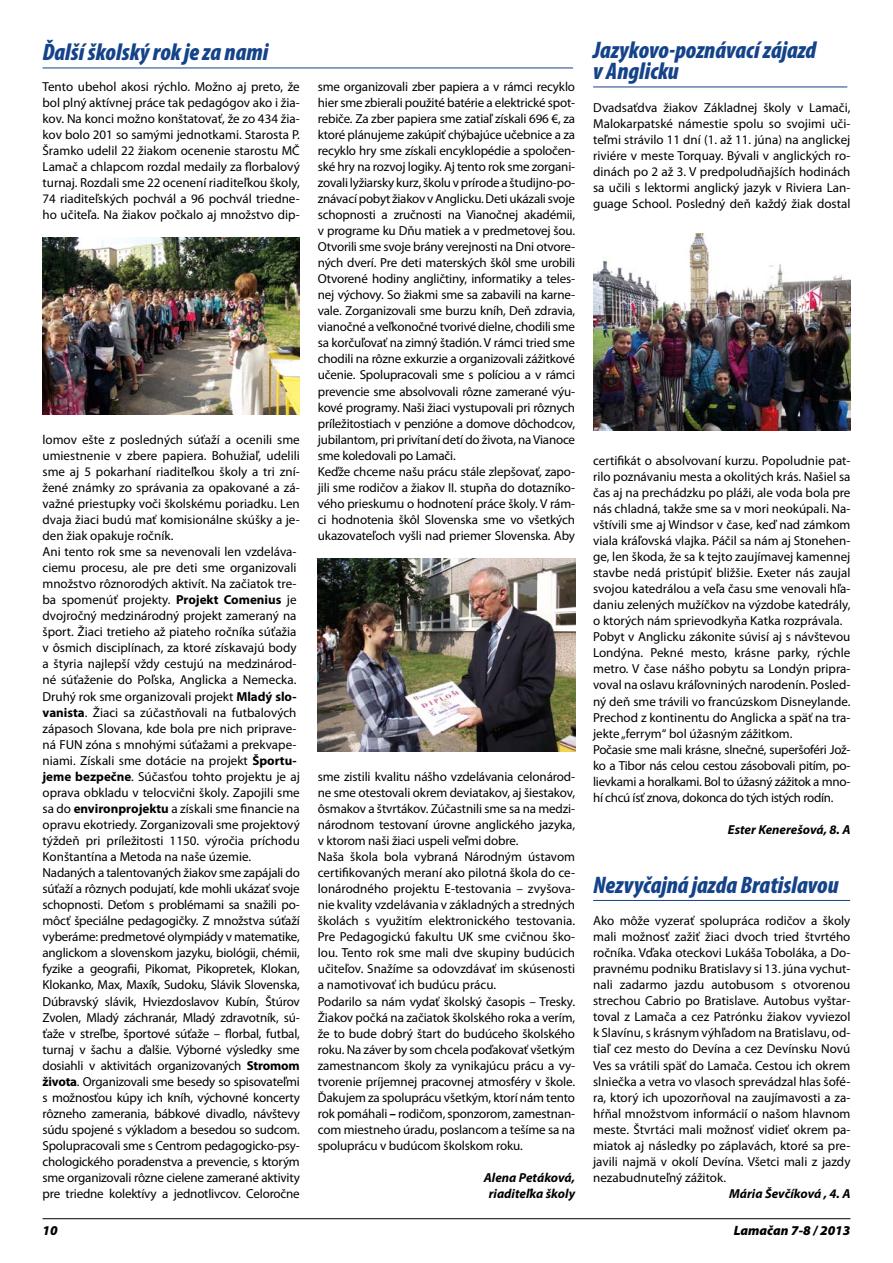
<style>
.page{position:relative;width:893px;height:1263px;background:#fff}
.page>*{position:absolute;margin:0;border:0;box-sizing:border-box;transform-origin:0 0}
.t1{font:italic 900 condensed 24px/21px "Myriad Pro";color:#14438a}
.t2{font:italic 900 13.5px "Myriad Pro";color:#000}
.t3{font:13.05px/16px "Myriad Pro";letter-spacing:-.01em;color:#000}
.t4{font:italic 700 13.05px/16px "Myriad Pro";color:#000;text-align:center}
.s1{font-weight:700}
</style>
<div class="page">
<hr style="left:43px;top:1218px;width:807px;height:1px;background:#000">
<img style="left:43px;top:238px;width:257px;height:176px">
<hr style="left:43px;top:68px;width:530px;height:1px;background:#14438a">
<img style="left:318px;top:558px;width:257px;height:193px">
<hr style="left:593px;top:87px;width:254px;height:1px;background:#14438a">
<img style="left:593px;top:233px;width:257px;height:198px">
<hr style="left:593px;top:900px;width:257px;height:1px;background:#14438a">
<h1 class="t1" style="left:43px;top:43px;width:227px">Ďalší školský rok je za nami</h1>
<h1 class="t1" style="left:593px;top:41px;width:225px">Jazykovo-poznávací zájazd v Anglicku</h1>
<p class="t3" style="left:593px;top:99px;width:259px;text-align:justify">Dvadsaťdva žiakov Základnej školy v Lamači, Malokarpatské námestie spolu so svojimi uči&shy;teľmi strávilo 11 dní (1. až 11. júna) na anglickej riviére v meste Torquay. Bývali v anglických ro&shy;dinách po 2 až 3. V predpoludňajších hodinách sa učili s lektormi anglický jazyk v Riviera Lan&shy;guage School. Posledný deň každý žiak dostal</p>
<p class="t3" style="left:43px;top:78px;width:259px;text-align:justify">Tento ubehol akosi rýchlo. Možno aj preto, že bol plný aktívnej práce tak pedagógov ako i žia&shy;kov. Na konci možno konštatovať, že zo 434 žia&shy;kov bolo 201 so samými jednotkami. Starosta P.<br>Šramko udelil 22 žiakom ocenenie starostu MČ Lamač a chlapcom rozdal medaily za florbalový turnaj. Rozdali sme 22 ocenení riaditeľkou školy, 74 riaditeľských pochvál a 96 pochvál triedne&shy;ho učiteľa. Na žiakov počkalo aj množstvo dip-</p>
<p class="t3" style="left:318px;top:78px;width:259px">sme organizovali zber papiera a v rámci recyklo hier sme zbierali použité batérie a elektrické spot&shy;rebiče. Za zber papiera sme zatiaľ získali 696 €, za ktoré plánujeme zakúpiť chýbajúce učebnice a za recyklo hry sme získali encyklopédie a spoločen&shy;ské hry na rozvoj logiky. Aj tento rok sme zorgani&shy;zovali lyžiarsky kurz, školu v prírode a študijno-po&shy;znávací pobyt žiakov v Anglicku. Deti ukázali svoje schopnosti a zručnosti na Vianočnej akadémii, v programe ku Dňu matiek a v predmetovej šou.<br>Otvorili sme svoje brány verejnosti na Dni otvore&shy;ných dverí. Pre deti materských škôl sme urobili Otvorené hodiny angličtiny, informatiky a teles&shy;nej výchovy. So žiakmi sme sa zabavili na karne&shy;vale. Zorganizovali sme burzu kníh, Deň zdravia, vianočné a veľkonočné tvorivé dielne, chodili sme sa korčuľovať na zimný štadión. V rámci tried sme chodili na rôzne exkurzie a organizovali zážitkové učenie. Spolupracovali sme s políciou a v rámci prevencie sme absolvovali rôzne zamerané výu&shy;kové programy. Naši žiaci vystupovali pri rôznych príležitostiach v penzióne a domove dôchodcov, jubilantom, pri privítaní detí do života, na Vianoce sme koledovali po Lamači.<br>Keďže chceme našu prácu stále zlepšovať, zapo&shy;jili sme rodičov a žiakov II. stupňa do dotazníko&shy;vého prieskumu o hodnotení práce školy. V rám&shy;ci hodnotenia škôl Slovenska sme vo všetkých ukazovateľoch vyšli nad priemer Slovenska. Aby</p>
<p class="t3" style="left:43px;top:431px;width:259px">lomov ešte z posledných súťaží a ocenili sme umiestnenie v zbere papiera. Bohužiaľ, udelili sme aj 5 pokarhaní riaditeľkou školy a tri zní&shy;žené známky zo správania za opakované a zá&shy;važné priestupky voči školskému poriadku. Len dvaja žiaci budú mať komisionálne skúšky a je&shy;den žiak opakuje ročník.<br>Ani tento rok sme sa nevenovali len vzdeláva&shy;ciemu procesu, ale pre deti sme organizovali množstvo rôznorodých aktivít. Na začiatok tre&shy;ba spomenúť projekty. <span class="s1">Projekt Comenius</span> je dvojročný medzinárodný projekt zameraný na šport. Žiaci tretieho až piateho ročníka súťažia v ôsmich disciplínach, za ktoré získavajú body a štyria najlepší vždy cestujú na medzinárod&shy;né súťaženie do Poľska, Anglicka a Nemecka.<br>Druhý rok sme organizovali projekt <span class="s1">Mladý slo&shy;vanista</span>. Žiaci sa zúčastňovali na futbalových zápasoch Slovana, kde bola pre nich priprave&shy;ná FUN zóna s mnohými súťažami a prekvape&shy;niami. Získali sme dotácie na projekt <span class="s1">Športu&shy;jeme bezpečne</span>. Súčasťou tohto projektu je aj oprava obkladu v telocvični školy. Zapojili sme sa do <span class="s1">environprojektu</span> a získali sme financie na opravu ekotriedy. Zorganizovali sme projektový týždeň pri príležitosti 1150. výročia príchodu Konštantína a Metoda na naše územie.<br>Nadaných a talentovaných žiakov sme zapájali do súťaží a rôznych podujatí, kde mohli ukázať svoje schopnosti. Deťom s problémami sa snažili po&shy;môcť špeciálne pedagogičky. Z množstva súťaží vyberáme: predmetové olympiády v matematike, anglickom a slovenskom jazyku, biológii, chémii, fyzike a geografii, Pikomat, Pikopretek, Klokan, Klokanko, Max, Maxík, Sudoku, Slávik Slovenska, Dúbravský slávik, Hviezdoslavov Kubín, Štúrov Zvolen, Mladý záchranár, Mladý zdravotník, sú&shy;ťaže v streľbe, športové súťaže – florbal, futbal, turnaj v šachu a ďalšie. Výborné výsledky sme dosiahli v aktivitách organizovaných <span class="s1">Stromom života</span>. Organizovali sme besedy so spisovateľmi s možnosťou kúpy ich kníh, výchovné koncerty rôzneho zamerania, bábkové divadlo, návštevy súdu spojené s výkladom a besedou so sudcom.<br>Spolupracovali sme s Centrom pedagogicko-psy&shy;chologického poradenstva a prevencie, s ktorým sme organizovali rôzne cielene zamerané aktivity pre triedne kolektívy a jednotlivcov. Celoročne</p>
<p class="t3" style="left:593px;top:452px;width:259px">certifikát o absolvovaní kurzu. Popoludnie pat&shy;rilo poznávaniu mesta a okolitých krás. Našiel sa čas aj na prechádzku po pláži, ale voda bola pre nás chladná, takže sme sa v mori neokúpali. Na&shy;vštívili sme aj Windsor v čase, keď nad zámkom viala kráľovská vlajka. Páčil sa nám aj Stonehen&shy;ge, len škoda, že sa k tejto zaujímavej kamennej stavbe nedá pristúpiť bližšie. Exeter nás zaujal svojou katedrálou a veľa času sme venovali hľa&shy;daniu zelených mužíčkov na výzdobe katedrály, o ktorých nám sprievodkyňa Katka rozprávala.<br>Pobyt v Anglicku zákonite súvisí aj s návštevou Londýna. Pekné mesto, krásne parky, rýchle metro. V čase nášho pobytu sa Londýn pripra&shy;voval na oslavu kráľovniných narodenín. Posled&shy;ný deň sme trávili vo francúzskom Disneylande.<br>Prechod z kontinentu do Anglicka a späť na tra&shy;jekte „ferrym“ bol úžasným zážitkom.<br>Počasie sme mali krásne, slnečné, superšoféri Jož&shy;ko a Tibor nás celou cestou zásobovali pitím, po&shy;lievkami a horalkami. Bol to úžasný zážitok a mno&shy;hí chcú ísť znova, dokonca do tých istých rodín.</p>
<p class="t4" style="left:728px;top:821px;width:124px">Ester Kenerešová, 8. A</p>
<p class="t3" style="left:318px;top:768px;width:259px">sme zistili kvalitu nášho vzdelávania celonárod&shy;ne sme otestovali okrem deviatakov, aj šiestakov, ôsmakov a štvrtákov. Zúčastnili sme sa na medzi&shy;národnom testovaní úrovne anglického jazyka, v ktorom naši žiaci uspeli veľmi dobre.<br>Naša škola bola vybraná Národným ústavom certifikovaných meraní ako pilotná škola do ce&shy;lonárodného projektu E-testovania – zvyšova&shy;nie kvality vzdelávania v základných a stredných školách s využitím elektronického testovania.<br>Pre Pedagogickú fakultu UK sme cvičnou ško&shy;lou. Tento rok sme mali dve skupiny budúcich učiteľov. Snažíme sa odovzdávať im skúsenosti a namotivovať ich budúcu prácu.<br>Podarilo sa nám vydať školský časopis – Tresky.<br>Žiakov počká na začiatok školského roka a verím, že to bude dobrý štart do budúceho školského roku. Na záver by som chcela poďakovať všetkým zamestnancom školy za vynikajúcu prácu a vy&shy;tvorenie príjemnej pracovnej atmosféry v škole.<br>Ďakujem za spoluprácu všetkým, ktorí nám tento rok pomáhali <span class="s1">–</span> rodičom, sponzorom, zamestnan&shy;com miestneho úradu, poslancom a tešíme sa na spoluprácu v budúcom školskom roku.</p>
<p class="t4" style="left:484px;top:1169px;width:93px">Alena Petáková, riaditeľka školy</p>
<h1 class="t1" style="left:593px;top:875px;width:247px">Nezvyčajná jazda Bratislavou</h1>
<p class="t3" style="left:593px;top:912px;width:259px;text-align:justify">Ako môže vyzerať spolupráca rodičov a školy mali možnosť zažiť žiaci dvoch tried štvrtého ročníka. Vďaka oteckovi Lukáša Toboláka, a Do&shy;pravnému podniku Bratislavy si 13. júna vychut&shy;nali zadarmo jazdu autobusom s otvorenou strechou Cabrio po Bratislave. Autobus vyštar&shy;toval z Lamača a cez Patrónku žiakov vyviezol k Slavínu, s krásnym výhľadom na Bratislavu, od&shy;tiaľ cez mesto do Devína a cez Devínsku Novú Ves sa vrátili späť do Lamača. Cestou ich okrem slniečka a vetra vo vlasoch sprevádzal hlas šofé&shy;ra, ktorý ich upozorňoval na zaujímavosti a za&shy;hŕňal množstvom informácií o našom hlavnom meste. Štvrtáci mali možnosť vidieť okrem pa&shy;miatok aj následky po záplavách, ktoré sa pre&shy;javili najmä v okolí Devína. Všetci mali z jazdy nezabudnuteľný zážitok.</p>
<p class="t4" style="left:729px;top:1185px;width:123px">Mária Ševčíková , 4. A</p>
<p class="t2" style="left:43px;top:1223px;width:17px">10</p>
<p class="t2" style="left:734px;top:1223px;width:118px">Lamačan 7-8 / 2013</p>
</div>
